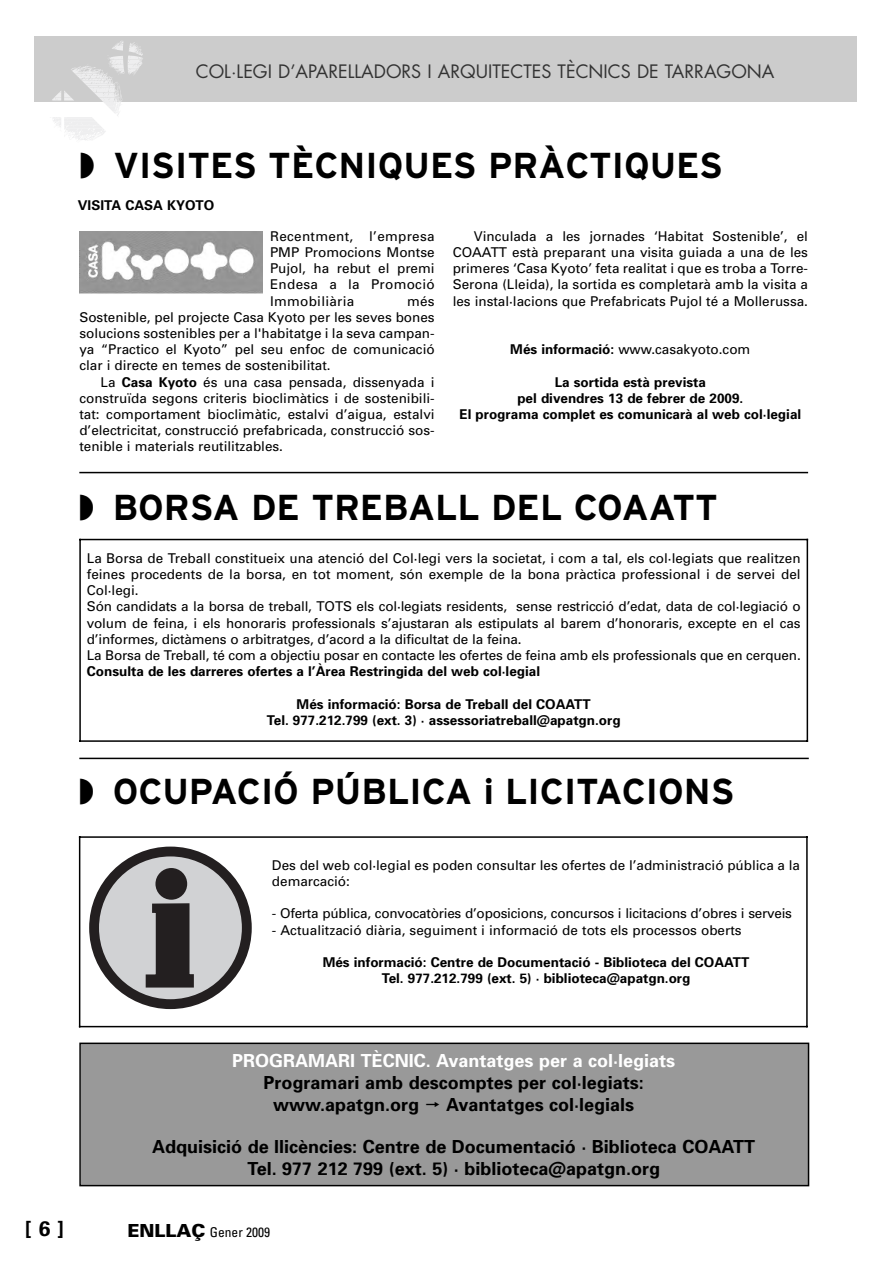
<style>
.page{position:relative;width:893px;height:1263px;background:#fff}
.page>*{position:absolute;margin:0;border:0;box-sizing:border-box;transform-origin:0 0}
.t1{font:700 36px "Interstate";color:#000}
.t2{font:700 21px "Univers";color:#000}
.t3{font:700 18px/22.5px "Univers";color:#000}
.t4{font:18px "Futura";color:#333}
.t5{font:700 18px "Univers";color:#fff}
.t6{font:13.5px/16.2px "Univers";color:#000;text-align:justify}
.t7{font:700 13.5px/16.2px "Univers";color:#000;text-align:center}
.t8{font:condensed 13.5px "Univers";color:#000}
.s1{font-weight:700}
.s2{font-weight:900;font-stretch:normal;font-size:18px}
</style>
<div class="page">
<div style="left:34px;top:37px;width:822px;height:65px;background:#ccc"></div>
<svg style="left:52px;top:41px;width:91px;height:99px"></svg>
<hr style="left:79px;top:758px;width:729px;height:1px;background:#000">
<img style="left:79px;top:231px;width:183px;height:63px">
<hr style="left:79px;top:539px;width:2px;height:203px;background:#000">
<hr style="left:806px;top:539px;width:2px;height:203px;background:#000">
<hr style="left:79px;top:539px;width:729px;height:1px;background:#000">
<hr style="left:79px;top:740px;width:729px;height:2px;background:#000">
<div style="left:81px;top:1044px;width:726px;height:141px;background:#999"></div>
<div style="left:79px;top:1043px;width:730px;height:143px;border:2px solid #000"></div>
<hr style="left:79px;top:836px;width:1px;height:191px;background:#000">
<hr style="left:806px;top:836px;width:1px;height:191px;background:#000">
<hr style="left:79px;top:836px;width:728px;height:2px;background:#000">
<hr style="left:79px;top:1026px;width:728px;height:1px;background:#000">
<div style="left:94px;top:852px;width:153px;height:152px;background:#d1d2d4;border-radius:50%"></div>
<div style="left:89px;top:847px;width:163px;height:162px;border:10px solid #231f20;border-radius:50%"></div>
<svg style="left:145px;top:903px;width:49px;height:85px"></svg>
<div style="left:155px;top:868px;width:32px;height:32px;background:#231f20;border:4px solid #231f20;border-radius:50%"></div>
<hr style="left:79px;top:472px;width:729px;height:1px;background:#000">
<h3 class="t4" style="left:196px;top:63px;width:580px">COL·LEGI D’APARELLADORS I ARQUITECTES TÈCNICS DE TARRAGONA</h3>
<h1 class="t1" style="left:79px;top:151px;width:645px">◗ VISITES TÈCNIQUES PRÀCTIQUES</h1>
<p class="t7" style="left:78px;top:198px;width:138px">VISITA CASA KYOTO</p>
<p class="t6" style="left:270px;top:229px;width:166px">Recentment, l’empresa PMP Promocions Montse Pujol, ha rebut el premi Endesa a la Promoció Immobiliària</p>
<p class="t6" style="left:79px;top:294px;width:357px;text-indent:328px">més Sostenible, pel projecte Casa Kyoto per les seves bones solucions sostenibles per a l'habitatge i la seva campan&shy;ya “Practico el Kyoto” pel seu enfoc de comunicació clar i directe en temes de sostenibilitat.</p>
<p class="t6" style="left:79px;top:375px;width:357px;text-indent:21px">La <span class="s1">Casa Kyoto</span> és una casa pensada, dissenyada i construïda segons criteris bioclimàtics i de sostenibili&shy;tat: comportament bioclimàtic, estalvi d’aigua, estalvi d’electricitat, construcció prefabricada, construcció sos&shy;tenible i materials reutilitzables.</p>
<p class="t6" style="left:452px;top:229px;width:357px;text-indent:21px">Vinculada a les jornades ‘Habitat Sostenible’, el COAATT està preparant una visita guiada a una de les primeres ‘Casa Kyoto’ feta realitat i que es troba a Torre-Serona (Lleida), la sortida es completarà amb la visita a les instal·lacions que Prefabricats Pujol té a Mollerussa.</p>
<p class="t6" style="left:510px;top:343px;width:241px"><span class="s1">Més informació:</span> www.casakyoto.com</p>
<p class="t7" style="left:459px;top:375px;width:343px">La sortida està prevista<br>pel divendres 13 de febrer de 2009.<br>El programa complet es comunicarà al web col·legial</p>
<h1 class="t1" style="left:79px;top:493px;width:640px">◗ BORSA DE TREBALL DEL COAATT</h1>
<p class="t6" style="left:87px;top:551px;width:715px;text-align:left">La Borsa de Treball constitueix una atenció del Col·legi vers la societat, i com a tal, els col·legiats que realitzen feines procedents de la borsa, en tot moment, són exemple de la bona pràctica professional i de servei del Col·legi.<br>Són candidats a la borsa de treball, TOTS els col·legiats residents, sense restricció d’edat, data de col·legiació o volum de feina, i els honoraris professionals s’ajustaran als estipulats al barem d’honoraris, excepte en el cas d’informes, dictàmens o arbitratges, d’acord a la dificultat de la feina.<br>La Borsa de Treball, té com a objectiu posar en contacte les ofertes de feina amb els professionals que en cerquen.</p>
<p class="t7" style="left:87px;top:665px;width:455px">Consulta de les darreres ofertes a l’Àrea Restringida del web col·legial</p>
<p class="t7" style="left:267px;top:697px;width:355px">Més informació: Borsa de Treball del COAATT<br>Tel. 977.212.799 (ext. 3) · assessoriatreball@apatgn.org</p>
<h1 class="t1" style="left:79px;top:777px;width:657px">◗ OCUPACIÓ PÚBLICA i LICITACIONS</h1>
<p class="t6" style="left:272px;top:858px;width:529px">Des del web col·legial es poden consultar les ofertes de l’administració pública a la demarcació:</p>
<p class="t6" style="left:272px;top:907px;width:521px">- Oferta pública, convocatòries d’oposicions, concursos i licitacions d’obres i serveis</p>
<p class="t6" style="left:272px;top:923px;width:471px">- Actualització diària, seguiment i informació de tots els processos oberts</p>
<p class="t7" style="left:323px;top:955px;width:428px">Més informació: Centre de Documentació - Biblioteca del COAATT<br>Tel. 977.212.799 (ext. 5) · biblioteca@apatgn.org</p>
<h2 class="t2" style="left:25px;top:1221px;width:40px">[ 6 ]</h2>
<h3 class="t5" style="left:232px;top:1054px;width:444px">PROGRAMARI TÈCNIC. Avantatges per a col·legiats</h3>
<h3 class="t3" style="left:273px;top:1073px;width:372px;text-indent:-10px">Programari amb descomptes per col·legiats: www.apatgn.org</h3>
<h3 class="t3" style="left:446px;top:1095px;width:189px">Avantatges col·legials</h3>
<h3 class="t3" style="left:152px;top:1138px;width:604px;line-height:21.6px;text-align:center">Adquisició de llicències: Centre de Documentació · Biblioteca COAATT<br>Tel. 977 212 799 (ext. 5) · biblioteca@apatgn.org</h3>
<p class="t8" style="left:127px;top:1228px;width:144px"><span class="s2">ENLLAÇ</span> Gener 2009</p>
</div>
